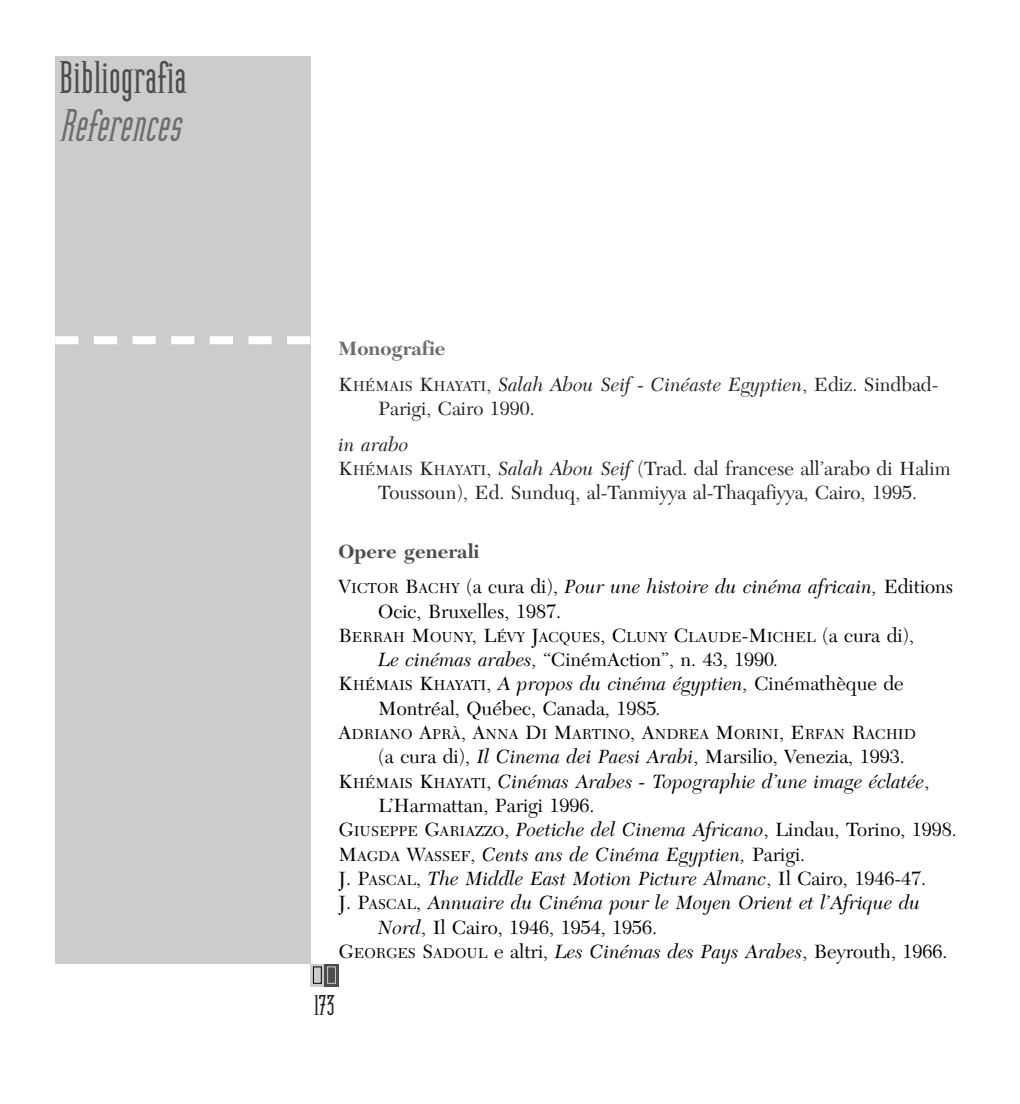
<style>
.page{position:relative;width:1020px;height:1104px;background:#fff}
.page>*{position:absolute;margin:0;border:0;box-sizing:border-box;transform-origin:0 0}
.t1{font:48px "Heliotype Plain";color:#4d4d4d}
.t2{font:italic 48px "Heliotype Plain";color:#6c6d70}
.t3{font:30px "Heliotype Plain";color:#231f20}
.t4{font:italic 20px/35.6px "New Caledonia";color:#000}
.t5{font:20px "New Caledonia";color:#000}
.t6{font:20px "New Caledonia";color:#231f20}
.t7{font:italic 20px/35.6px "New Caledonia";color:#231f20}
.t8{font:15px "New Caledonia";color:#000}
.s1{font-weight:700;font-style:normal;color:#6c6d70}
.s2{font-style:normal}
.s3{font-style:normal;font-size:15px}
.s4{font-size:15px}
.s5{font-style:italic}
.s6{font-weight:700;font-style:normal;color:#4d4d4d}
.s7{font-size:20px}
</style>
<div class="page">
<svg style="left:310px;top:964px;width:14px;height:22px"></svg>
<div style="left:314px;top:967px;width:7px;height:16px;background:#ccc"></div>
<div style="left:313px;top:967px;width:9px;height:17px;border:1px solid #000"></div>
<div style="left:324px;top:964px;width:15px;height:22px;background:#4d4d4d"></div>
<div style="left:327px;top:967px;width:9px;height:17px;border:1px solid #ccc"></div>
<div style="left:55px;top:57px;width:255px;height:907px;background:#ccc"></div>
<svg style="left:55px;top:336px;width:255px;height:8px"></svg>
<h1 class="t1" style="left:59px;top:59px;width:129px">Bibliografia</h1>
<h1 class="t2" style="left:59px;top:107px;width:131px">References</h1>
<p class="t7" style="left:339px;top:333px;width:601px"><span class="s1">Monografie<br></span><span class="s2">K</span><span class="s3">HÉMAIS</span> <span class="s2">K</span><span class="s3">HAYATI</span><span class="s2">,</span> Salah Abou Seif - Cinéaste Egyptien<span class="s2">, Ediz. Sindbad-</span></p>
<p class="t6" style="left:378px;top:400px;width:158px">Parigi, Cairo 1990.</p>
<p class="t7" style="left:339px;top:428px;width:72px">in arabo</p>
<p class="t6" style="left:339px;top:460px;width:614px">K<span class="s4">HÉMAIS</span> K<span class="s4">HAYATI</span>, <span class="s5">Salah Abou Seif</span> (Trad. dal francese all’arabo di Halim</p>
<p class="t6" style="left:378px;top:484px;width:540px">Toussoun), Ed. Sunduq, al-Tanmiyya al-Thaqafiyya, Cairo, 1995.</p>
<p class="t4" style="left:339px;top:535px;width:616px"><span class="s6">Opere generali<br></span><span class="s2">V</span><span class="s3">ICTOR</span> <span class="s2">B</span><span class="s3">ACHY</span> <span class="s2">(a cura di),</span> Pour une histoire du cinéma africain, <span class="s2">Editions</span></p>
<p class="t5" style="left:378px;top:603px;width:184px">Ocic, Bruxelles, 1987.</p>
<p class="t8" style="left:339px;top:631px;width:577px"><span class="s7">B</span>ERRAH <span class="s7">M</span>OUNY<span class="s7">, L</span>ÉVY <span class="s7">J</span>ACQUES<span class="s7">, C</span>LUNY <span class="s7">C</span>LAUDE<span class="s7">-M</span>ICHEL <span class="s7">(a cura di),</span></p>
<p class="t5" style="left:378px;top:651px;width:402px"><span class="s5">Le cinémas arabes,</span> “CinémAction”, n. 43, 1990<span class="s5">.</span></p>
<p class="t4" style="left:339px;top:668px;width:567px"><span class="s2">K</span><span class="s3">HÉMAIS</span> <span class="s2">K</span><span class="s3">HAYATI</span><span class="s2">,</span> A propos du cinéma égyptien, <span class="s2">Cinémathèque de</span></p>
<p class="t5" style="left:378px;top:700px;width:285px">Montréal, Québec, Canada, 1985<span class="s5">.</span></p>
<p class="t8" style="left:339px;top:728px;width:579px"><span class="s7">A</span>DRIANO <span class="s7">A</span>PRÀ<span class="s7">, A</span>NNA <span class="s7">D</span>I <span class="s7">M</span>ARTINO<span class="s7">, A</span>NDREA <span class="s7">M</span>ORINI<span class="s7">, E</span>RFAN <span class="s7">R</span>ACHID</p>
<p class="t5" style="left:378px;top:749px;width:528px">(a cura di), <span class="s5">Il Cinema dei Paesi Arabi</span>, Marsilio, Venezia, 1993.</p>
<p class="t4" style="left:339px;top:765px;width:592px"><span class="s2">K</span><span class="s3">HÉMAIS</span> <span class="s2">K</span><span class="s3">HAYATI</span><span class="s2">,</span> Cinémas Arabes - Topographie d’une image éclatée<span class="s2">,</span></p>
<p class="t5" style="left:378px;top:797px;width:218px">L’Harmattan, Parigi 1996.</p>
<p class="t4" style="left:339px;top:814px;width:620px"><span class="s2">G</span><span class="s3">IUSEPPE</span> <span class="s2">G</span><span class="s3">ARIAZZO</span><span class="s2">,</span> Poetiche del Cinema Africano<span class="s2">, Lindau, Torino, 1998.</span></p>
<p class="t4" style="left:339px;top:838px;width:468px"><span class="s2">M</span><span class="s3">AGDA</span> <span class="s2">W</span><span class="s3">ASSEF</span><span class="s2">,</span> Cents ans de Cinéma Egyptien, <span class="s2">Parigi.</span></p>
<p class="t4" style="left:339px;top:863px;width:589px"><span class="s2">J. P</span><span class="s3">ASCAL</span><span class="s2">,</span> The Middle East Motion Picture Almanc<span class="s2">, Il Cairo, 1946-47.</span></p>
<p class="t4" style="left:339px;top:887px;width:583px"><span class="s2">J. P</span><span class="s3">ASCAL</span><span class="s2">,</span> Annuaire du Cinéma pour le Moyen Orient et l’Afrique du</p>
<p class="t5" style="left:378px;top:919px;width:280px"><span class="s5">Nord</span>, Il Cairo, 1946, 1954, 1956.</p>
<p class="t5" style="left:339px;top:943px;width:610px">G<span class="s4">EORGES</span> S<span class="s4">ADOUL</span> e altri, <span class="s5">Les Cinémas des Pays Arabes</span>, Beyrouth, 1966.</p>
<h2 class="t3" style="left:314px;top:994px;width:22px">173</h2>
</div>
